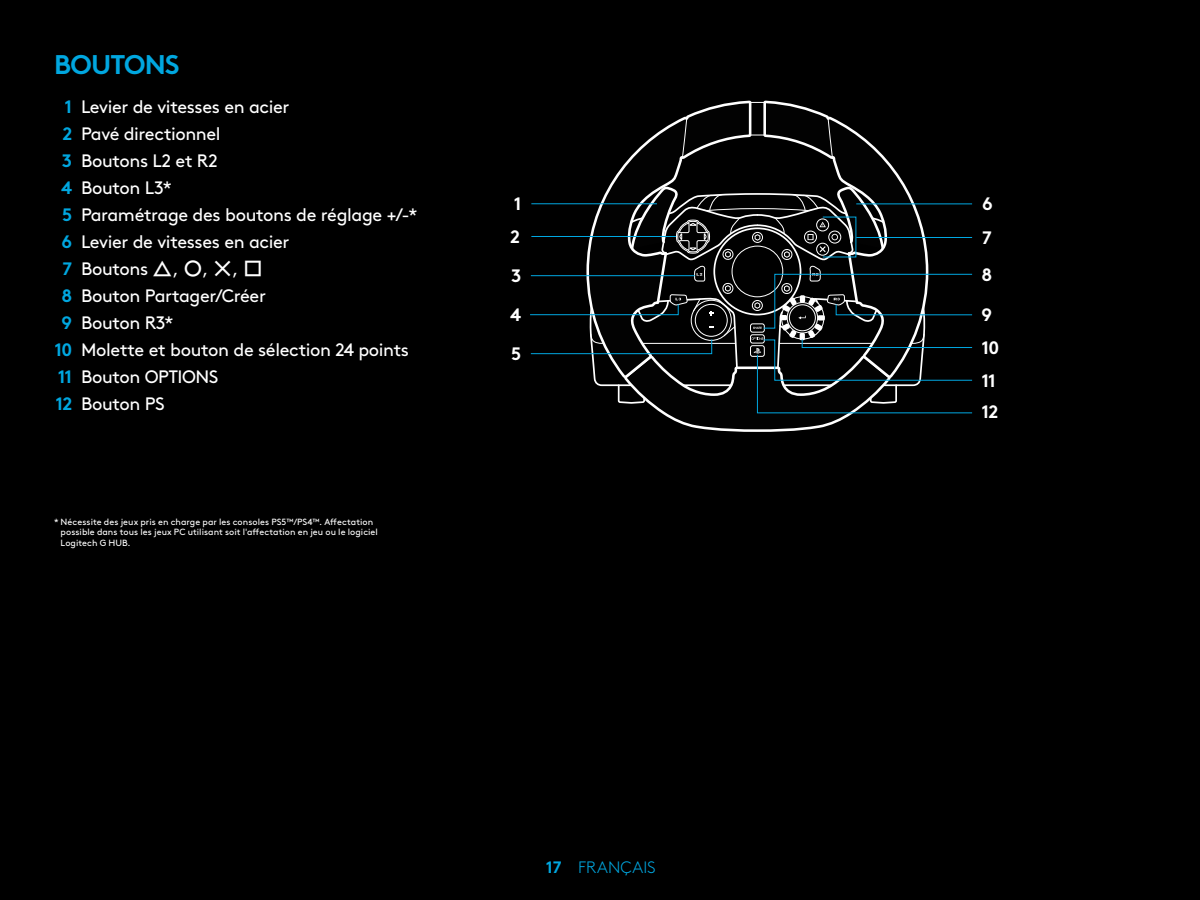
<style>
.page{position:relative;width:1200px;height:900px;background:#000}
.page>*{position:absolute;margin:0;border:0;box-sizing:border-box;transform-origin:0 0}
.A_head{font:27px "Brown Pro Bold Alt";letter-spacing:-.025em;color:#00a7e0}
.t1{font:18px "Brown Pro Regular Alt";letter-spacing:-.02em;color:#fff}
.B_head{font:18px "Brown Pro Bold Alt";color:#fff}
.t2{font:300 16.5px "Brown Pro";letter-spacing:.01em;color:#00a7e0}
.Note{font:9px/10.5px "Brown Pro Regular Alt";letter-spacing:.005em;color:#fff}
.s1{font-family:"Brown Pro Bold Alt";color:#00a7e0}
.s2{font-family:"SIE T2.0"}
.s3{font-family:"Brown Pro Bold Alt";font-weight:400}
</style>
<div class="page">
<svg style="left:762px;top:102px;width:143px;height:82px"></svg>
<svg style="left:610px;top:102px;width:143px;height:82px"></svg>
<svg style="left:827px;top:118px;width:6px;height:40px"></svg>
<svg style="left:682px;top:118px;width:6px;height:40px"></svg>
<svg style="left:530px;top:184px;width:443px;height:248px"></svg>
<p class="A_head" style="left:54px;top:43px;width:127px">BOUTONS</p>
<p class="t1" style="left:65px;top:93px;width:226px"><span class="s1">1</span> Levier de vitesses en acier</p>
<p class="t1" style="left:62px;top:120px;width:160px"><span class="s1">2</span> Pavé directionnel</p>
<p class="t1" style="left:62px;top:147px;width:157px"><span class="s1">3</span> Boutons L2 et R2</p>
<p class="t1" style="left:61px;top:174px;width:112px"><span class="s1">4</span> Bouton L3*</p>
<p class="t1" style="left:62px;top:201px;width:357px"><span class="s1">5</span> Paramétrage des boutons de réglage +/-*</p>
<p class="t1" style="left:62px;top:228px;width:229px"><span class="s1">6</span> Levier de vitesses en acier</p>
<p class="t1" style="left:63px;top:255px;width:202px"><span class="s1">7</span> Boutons <span class="s2">H</span>, <span class="s2">J</span>, <span class="s2">K</span>, <span class="s2">L</span></p>
<p class="t1" style="left:61px;top:282px;width:206px"><span class="s1">8</span> Bouton Partager/Créer</p>
<p class="t1" style="left:62px;top:309px;width:113px"><span class="s1">9</span> Bouton R3*</p>
<p class="t1" style="left:54px;top:336px;width:356px"><span class="s1">10</span> Molette et bouton de sélection 24 points</p>
<p class="t1" style="left:58px;top:363px;width:162px"><span class="s1">11</span> Bouton OPTIONS</p>
<p class="t1" style="left:56px;top:390px;width:111px"><span class="s1">12</span> Bouton PS</p>
<p class="Note" style="left:61px;top:515px;width:319px;text-indent:-7px">* Nécessite des jeux pris en charge par les consoles PS5™/PS4™. Affectation possible dans tous les jeux PC utilisant soit l'affectation en jeu ou le logiciel<br>Logitech G HUB.</p>
<p class="B_head" style="left:514px;top:189px;width:9px">1</p>
<p class="B_head" style="left:982px;top:189px;width:12px">6</p>
<p class="B_head" style="left:982px;top:223px;width:11px">7</p>
<p class="B_head" style="left:982px;top:260px;width:12px">8</p>
<p class="B_head" style="left:510px;top:222px;width:11px">2</p>
<p class="B_head" style="left:511px;top:261px;width:12px">3</p>
<p class="B_head" style="left:510px;top:300px;width:13px">4</p>
<p class="B_head" style="left:511px;top:339px;width:12px">5</p>
<p class="B_head" style="left:982px;top:300px;width:12px">9</p>
<p class="B_head" style="left:982px;top:333px;width:19px">10</p>
<p class="B_head" style="left:982px;top:366px;width:16px">11</p>
<p class="B_head" style="left:982px;top:398px;width:18px">12</p>
<p class="t2" style="left:546px;top:855px;width:112px"><span class="s3">17</span> FRANÇAIS</p>
</div>
